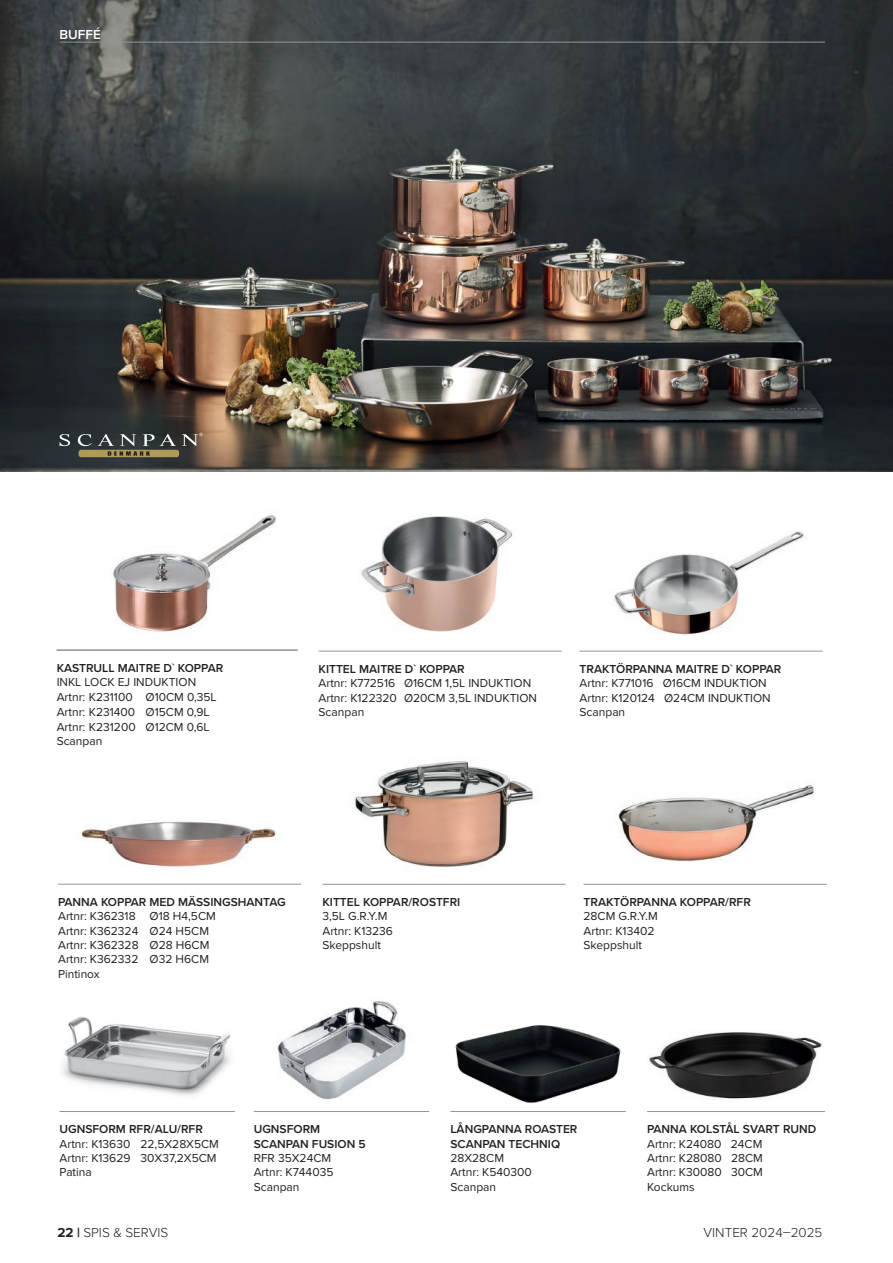
<style>
.page{position:relative;width:893px;height:1263px;background:#fff}
.page>*{position:absolute;margin:0;border:0;box-sizing:border-box;transform-origin:0 0}
.t1{font:300 13.5px "Proxima Nova";color:#231f20}
.t2{font:600 13.5px "Proxima Nova";color:#fff}
.t3{font:12px/14.4px "Proxima Nova";color:#231f20}
.t4{font:600 12px/14.4px "Proxima Nova";color:#231f20}
.s1{font-weight:700}
</style>
<div class="page">
<img style="left:0;top:0;width:893px;height:472px">
<hr style="left:58px;top:884px;width:243px;height:1px;background:#939598">
<img style="left:81px;top:821px;width:195px;height:46px">
<hr style="left:579px;top:651px;width:244px;height:1px;background:#939598">
<hr style="left:319px;top:651px;width:243px;height:1px;background:#939598">
<img style="left:614px;top:531px;width:191px;height:104px">
<img style="left:361px;top:516px;width:152px;height:116px">
<img style="left:111px;top:515px;width:166px;height:117px">
<hr style="left:60px;top:1111px;width:175px;height:1px;background:#939598">
<img style="left:354px;top:761px;width:183px;height:106px">
<img style="left:618px;top:785px;width:197px;height:77px">
<img style="left:277px;top:1001px;width:130px;height:99px">
<img style="left:455px;top:1025px;width:166px;height:78px">
<img style="left:62px;top:1016px;width:169px;height:80px">
<hr style="left:322px;top:884px;width:244px;height:1px;background:#939598">
<hr style="left:584px;top:884px;width:243px;height:1px;background:#939598">
<hr style="left:254px;top:1111px;width:175px;height:1px;background:#939598">
<hr style="left:450px;top:1111px;width:176px;height:1px;background:#939598">
<hr style="left:647px;top:1111px;width:178px;height:1px;background:#939598">
<img style="left:649px;top:1032px;width:174px;height:67px">
<div style="left:79px;top:450px;width:100px;height:7px;background:#b09b56;border-radius:3px"></div>
<svg style="left:60px;top:434px;width:10px;height:12px"></svg>
<svg style="left:78px;top:434px;width:14px;height:12px"></svg>
<svg style="left:182px;top:433px;width:21px;height:13px"></svg>
<svg style="left:98px;top:434px;width:78px;height:22px"></svg>
<hr style="left:60px;top:42px;width:765px;height:1px;background:#939598">
<hr style="left:57px;top:650px;width:32px;height:1px;background:#939598">
<hr style="left:89px;top:650px;width:57px;height:1px;background:#939598">
<hr style="left:146px;top:650px;width:152px;height:1px;background:#939598">
<hr style="left:57px;top:649px;width:241px;height:1px;background:#939598">
<p class="t2" style="left:60px;top:24px;width:43px">BUFFÉ</p>
<p class="t4" style="left:57px;top:660px;width:168px">KASTRULL MAITRE D` KOPPAR</p>
<p class="t3" style="left:57px;top:675px;width:162px;line-height:14.9px">INKL LOCK EJ INDUKTION<br>Artnr: K231100 Ø10CM 0,35L<br>Artnr: K231400 Ø15CM 0,9L<br>Artnr: K231200 Ø12CM 0,6L<br>Scanpan</p>
<p class="t4" style="left:319px;top:661px;width:148px">KITTEL MAITRE D` KOPPAR</p>
<p class="t3" style="left:319px;top:676px;width:220px">Artnr: K772516 Ø16CM 1,5L INDUKTION<br>Artnr: K122320 Ø20CM 3,5L INDUKTION<br>Scanpan</p>
<p class="t4" style="left:579px;top:661px;width:203px">TRAKTÖRPANNA MAITRE D` KOPPAR</p>
<p class="t3" style="left:579px;top:676px;width:193px">Artnr: K771016 Ø16CM INDUKTION<br>Artnr: K120124 Ø24CM INDUKTION<br>Scanpan</p>
<p class="t4" style="left:58px;top:894px;width:229px">PANNA KOPPAR MED MÄSSINGSHANTAG</p>
<p class="t3" style="left:58px;top:909px;width:159px">Artnr: K362318 Ø18 H4,5CM<br>Artnr: K362324 Ø24 H5CM<br>Artnr: K362328 Ø28 H6CM<br>Artnr: K362332 Ø32 H6CM<br>Pintinox</p>
<p class="t4" style="left:322px;top:894px;width:139px">KITTEL KOPPAR/ROSTFRI</p>
<p class="t3" style="left:322px;top:909px;width:72px">3,5L G.R.Y.M<br>Artnr: K13236<br>Skeppshult</p>
<p class="t4" style="left:584px;top:894px;width:169px">TRAKTÖRPANNA KOPPAR/RFR</p>
<p class="t3" style="left:584px;top:909px;width:76px">28CM G.R.Y.M<br>Artnr: K13402<br>Skeppshult</p>
<p class="t4" style="left:60px;top:1121px;width:145px">UGNSFORM RFR/ALU/RFR</p>
<p class="t3" style="left:60px;top:1136px;width:161px">Artnr: K13630 22,5X28X5CM<br>Artnr: K13629 30X37,2X5CM<br>Patina</p>
<p class="t4" style="left:254px;top:1121px;width:113px">UGNSFORM<br>SCANPAN FUSION 5</p>
<p class="t3" style="left:254px;top:1151px;width:81px">RFR 35X24CM<br>Artnr: K744035<br>Scanpan</p>
<p class="t4" style="left:450px;top:1121px;width:129px">LÅNGPANNA ROASTER<br>SCANPAN TECHNIQ</p>
<p class="t3" style="left:450px;top:1151px;width:83px">28X28CM<br>Artnr: K540300<br>Scanpan</p>
<p class="t4" style="left:647px;top:1121px;width:171px">PANNA KOLSTÅL SVART RUND</p>
<p class="t3" style="left:647px;top:1136px;width:117px;text-align:justify">Artnr: K24080 24CM Artnr: K28080 28CM Artnr: K30080 30CM Kockums</p>
<p class="t1" style="left:57px;top:1222px;width:112px"><span class="s1">22 |</span> SPIS &amp; SERVIS</p>
<p class="t1" style="left:703px;top:1222px;width:120px">VINTER 2024–2025</p>
</div>
